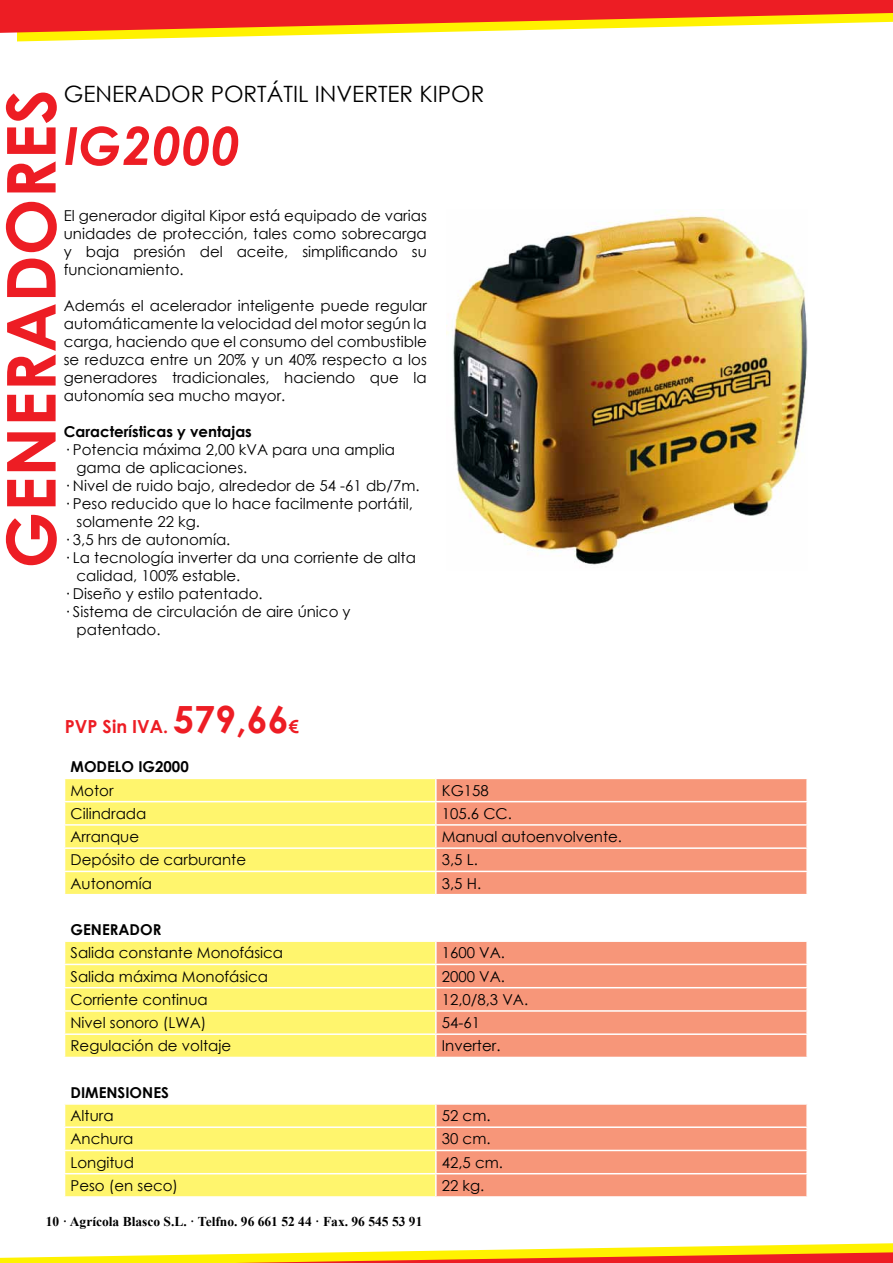
<style>
.page{position:relative;width:893px;height:1263px;background:#fff}
.page>*{position:absolute;margin:0;border:0;box-sizing:border-box;transform-origin:0 0}
.t1{font:700 67.5px "Century Gothic";color:#ed1d24}
.t2{font:italic 700 52.5px "Century Gothic";color:#ed1d24}
.t3{font:22.5px "Century Gothic";color:#000}
.t4{font:700 18px "Century Gothic";color:#ed1d24}
.t5{font:15px/18px "Century Gothic";color:#000;text-align:justify}
.t6{font:700 15px "Century Gothic";color:#000}
.t7{font:700 13.5px "Times New Roman";color:#000}
.s1{font-size:37.5px}
</style>
<div class="page">
<svg style="left:0;top:1243px;width:893px;height:20px"></svg>
<svg style="left:0;top:0;width:893px;height:41px"></svg>
<svg style="left:65px;top:779px;width:370px;height:417px;fill:#fff56d"></svg>
<svg style="left:437px;top:779px;width:369px;height:417px;fill:#f79679"></svg>
<hr style="left:64px;top:801px;width:372px;height:1px;background:#fff">
<hr style="left:436px;top:801px;width:372px;height:1px;background:#fff">
<hr style="left:64px;top:824px;width:372px;height:2px;background:#fff">
<hr style="left:436px;top:824px;width:372px;height:2px;background:#fff">
<hr style="left:64px;top:847px;width:372px;height:2px;background:#fff">
<hr style="left:436px;top:847px;width:372px;height:2px;background:#fff">
<hr style="left:64px;top:871px;width:372px;height:1px;background:#fff">
<hr style="left:436px;top:871px;width:372px;height:1px;background:#fff">
<hr style="left:64px;top:894px;width:372px;height:1px;background:#fff">
<hr style="left:436px;top:894px;width:372px;height:1px;background:#fff">
<hr style="left:64px;top:940px;width:372px;height:2px;background:#fff">
<hr style="left:436px;top:940px;width:372px;height:2px;background:#fff">
<hr style="left:64px;top:964px;width:372px;height:1px;background:#fff">
<hr style="left:436px;top:964px;width:372px;height:1px;background:#fff">
<hr style="left:64px;top:987px;width:372px;height:1px;background:#fff">
<hr style="left:436px;top:987px;width:372px;height:1px;background:#fff">
<hr style="left:64px;top:1010px;width:372px;height:2px;background:#fff">
<hr style="left:436px;top:1010px;width:372px;height:2px;background:#fff">
<hr style="left:64px;top:1033px;width:372px;height:2px;background:#fff">
<hr style="left:436px;top:1033px;width:372px;height:2px;background:#fff">
<hr style="left:64px;top:1057px;width:372px;height:1px;background:#fff">
<hr style="left:436px;top:1057px;width:372px;height:1px;background:#fff">
<hr style="left:64px;top:1103px;width:372px;height:2px;background:#fff">
<hr style="left:436px;top:1103px;width:372px;height:2px;background:#fff">
<hr style="left:64px;top:1126px;width:372px;height:2px;background:#fff">
<hr style="left:436px;top:1126px;width:372px;height:2px;background:#fff">
<hr style="left:64px;top:1150px;width:372px;height:1px;background:#fff">
<hr style="left:436px;top:1150px;width:372px;height:1px;background:#fff">
<hr style="left:64px;top:1173px;width:372px;height:1px;background:#fff">
<hr style="left:436px;top:1173px;width:372px;height:1px;background:#fff">
<img style="left:446px;top:209px;width:362px;height:357px">
<h3 class="t3" style="left:64px;top:78px;width:422px">GENERADOR PORTÁTIL INVERTER KIPOR</h3>
<h2 class="t2" style="left:64px;top:106px;width:178px">IG2000</h2>
<h1 class="t1" style="left:-20px;top:569px;width:481px;rotate:-90deg">GENERADORES</h1>
<p class="t5" style="left:64px;top:206px;width:365px">El generador digital Kipor está equipado de varias unidades de protección, tales como sobrecarga y baja presión del aceite, simplificando su funcionamiento.</p>
<p class="t5" style="left:64px;top:296px;width:365px">Además el acelerador inteligente puede regular automáticamente la velocidad del motor según la carga, haciendo que el consumo del combustible se reduzca entre un 20% y un 40% respecto a los generadores tradicionales, haciendo que la autonomía sea mucho mayor.</p>
<p class="t6" style="left:64px;top:420px;width:190px">Características y ventajas</p>
<p class="t5" style="left:64px;top:440px;width:333px">· Potencia máxima 2,00 kVA para una amplia</p>
<p class="t5" style="left:77px;top:458px;width:172px">gama de aplicaciones.</p>
<p class="t5" style="left:64px;top:476px;width:357px">· Nivel de ruido bajo, alrededor de 54 -61 db/7m.</p>
<p class="t5" style="left:64px;top:494px;width:351px">· Peso reducido que lo hace facilmente portátil,</p>
<p class="t5" style="left:77px;top:512px;width:125px">solamente 22 kg.</p>
<p class="t5" style="left:64px;top:530px;width:168px">· 3,5 hrs de autonomía.</p>
<p class="t5" style="left:64px;top:548px;width:354px">· La tecnología inverter da una corriente de alta</p>
<p class="t5" style="left:77px;top:566px;width:165px">calidad, 100% estable.</p>
<p class="t5" style="left:64px;top:584px;width:200px">· Diseño y estilo patentado.</p>
<p class="t5" style="left:64px;top:602px;width:288px">· Sistema de circulación de aire único y</p>
<p class="t5" style="left:77px;top:620px;width:86px">patentado.</p>
<p class="t4" style="left:65px;top:712px;width:235px">PVP Sin IVA. <span class="s1">579,66</span>€</p>
<p class="t6" style="left:71px;top:755px;width:120px">MODELO IG2000</p>
<p class="t5" style="left:71px;top:781px;width:45px">Motor</p>
<p class="t5" style="left:442px;top:781px;width:48px">KG158</p>
<p class="t5" style="left:71px;top:804px;width:77px">Cilindrada</p>
<p class="t5" style="left:442px;top:804px;width:72px">105.6 CC.</p>
<p class="t5" style="left:71px;top:827px;width:70px">Arranque</p>
<p class="t5" style="left:442px;top:827px;width:182px">Manual autoenvolvente.</p>
<p class="t5" style="left:71px;top:851px;width:177px">Depósito de carburante</p>
<p class="t5" style="left:442px;top:851px;width:38px">3,5 L.</p>
<p class="t5" style="left:71px;top:874px;width:83px">Autonomía</p>
<p class="t5" style="left:442px;top:874px;width:41px">3,5 H.</p>
<p class="t6" style="left:71px;top:918px;width:92px">GENERADOR</p>
<p class="t5" style="left:71px;top:944px;width:214px">Salida constante Monofásica</p>
<p class="t5" style="left:442px;top:944px;width:65px">1600 VA.</p>
<p class="t5" style="left:71px;top:967px;width:199px">Salida máxima Monofásica</p>
<p class="t5" style="left:442px;top:967px;width:65px">2000 VA.</p>
<p class="t5" style="left:71px;top:990px;width:139px">Corriente continua</p>
<p class="t5" style="left:442px;top:990px;width:88px">12,0/8,3 VA.</p>
<p class="t5" style="left:71px;top:1013px;width:137px">Nivel sonoro (LWA)</p>
<p class="t5" style="left:442px;top:1013px;width:40px">54-61</p>
<p class="t5" style="left:71px;top:1037px;width:162px">Regulación de voltaje</p>
<p class="t5" style="left:442px;top:1037px;width:60px">Inverter.</p>
<p class="t6" style="left:71px;top:1081px;width:100px">DIMENSIONES</p>
<p class="t5" style="left:71px;top:1106px;width:45px">Altura</p>
<p class="t5" style="left:442px;top:1106px;width:50px">52 cm.</p>
<p class="t5" style="left:71px;top:1130px;width:64px">Anchura</p>
<p class="t5" style="left:442px;top:1130px;width:50px">30 cm.</p>
<p class="t5" style="left:71px;top:1153px;width:65px">Longitud</p>
<p class="t5" style="left:442px;top:1153px;width:63px">42,5 cm.</p>
<p class="t5" style="left:71px;top:1176px;width:109px">Peso (en seco)</p>
<p class="t5" style="left:442px;top:1176px;width:44px">22 kg.</p>
<p class="t7" style="left:46px;top:1212px;width:378px">10 · Agrícola Blasco S.L. · Telfno. 96 661 52 44 · Fax. 96 545 53 91</p>
</div>
